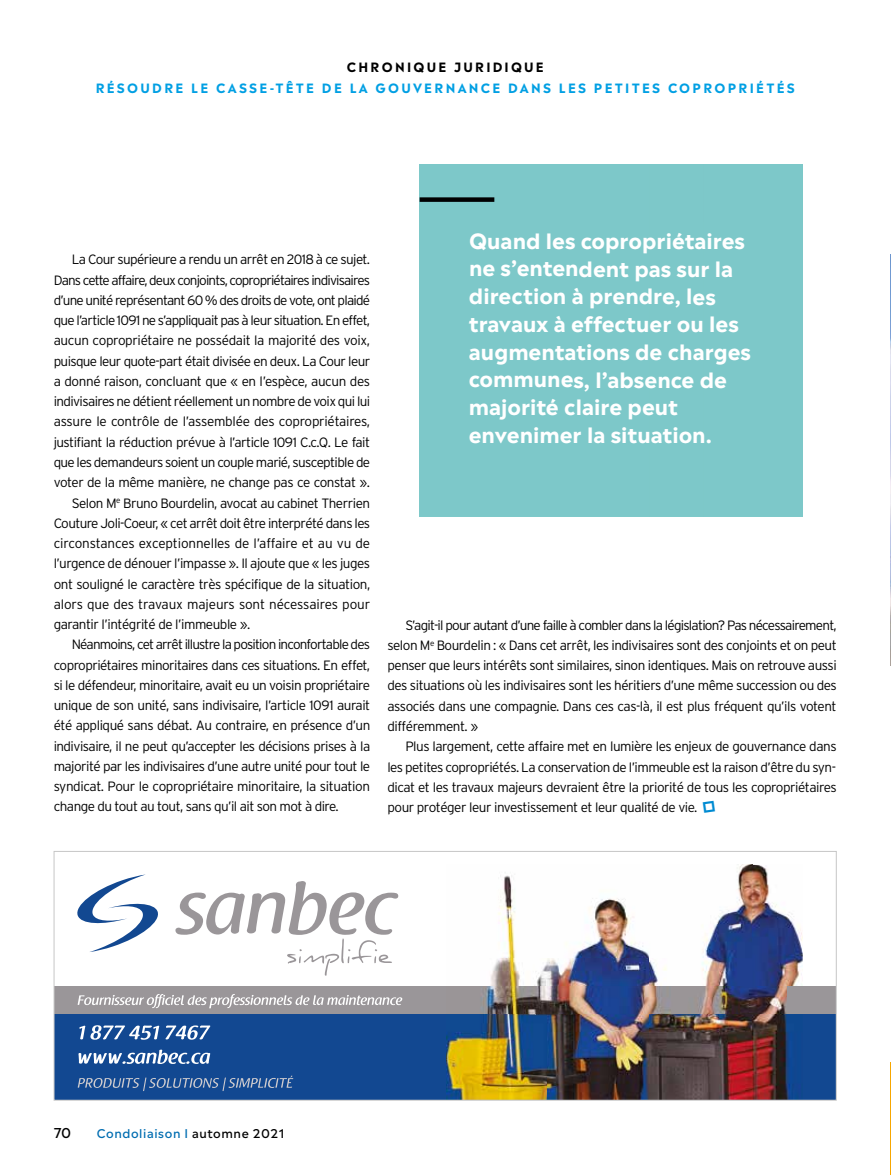
<style>
.page{position:relative;width:891px;height:1175px;background:#fff}
.page>*{position:absolute;margin:0;border:0;box-sizing:border-box;transform-origin:0 0}
.t1{font:700 21px/27.8px "Madera";letter-spacing:-.005em;color:#fff}
.t2{font:300 13.5px/20.2px "Interstate";letter-spacing:-.04em;color:#000;text-align:justify}
.t3{font:300 13.5px "Interstate";letter-spacing:-.01em;color:#000}
.t4{font:300 13.5px "Interstate";letter-spacing:-.065em;color:#000}
.t5{font:300 13.5px "Interstate";letter-spacing:-.06em;color:#000}
.t6{font:300 13.5px "Interstate";letter-spacing:-.02em;color:#000}
.t7{font:500 13.5px "Madera";color:#000}
.t8{font:700 12.75px "Madera";letter-spacing:.18em;color:#009fe3}
.t9{font:700 12.75px "Madera";letter-spacing:.17em;color:#000}
.t10{font:500 12px "Madera";letter-spacing:.05em;color:#006db1}
.s1{color:#000}
</style>
<div class="page">
<div style="left:420px;top:164px;width:383px;height:352px;background:#7dc8c9"></div>
<div style="left:54px;top:1005px;width:782px;height:94px;background:#124891"></div>
<div style="left:54px;top:986px;width:736px;height:27px;background:#9a9699"></div>
<svg style="left:175px;top:881px;width:224px;height:94px"></svg>
<svg style="left:77px;top:874px;width:81px;height:78px"></svg>
<img style="left:490px;top:864px;width:262px;height:122px">
<img style="left:752px;top:864px;width:51px;height:234px">
<img style="left:446px;top:1013px;width:306px;height:85px">
<img style="left:481px;top:986px;width:306px;height:27px">
<svg style="left:78px;top:994px;width:324px;height:14px"></svg>
<svg style="left:79px;top:1025px;width:80px;height:14px"></svg>
<svg style="left:165px;top:1025px;width:45px;height:14px"></svg>
<svg style="left:78px;top:1049px;width:132px;height:15px"></svg>
<svg style="left:78px;top:1075px;width:215px;height:16px"></svg>
<div style="left:787px;top:986px;width:49px;height:27px;background:#9a9699"></div>
<div style="left:54px;top:851px;width:783px;height:249px;border:1px solid #c6c6c6"></div>
<div style="left:420px;top:197px;width:74px;height:5px;background:#000"></div>
<img style="left:890px;top:255px;width:1px;height:410px">
<hr style="left:890px;top:1062px;width:1px;height:112px;background:#f7a600">
<p class="t9" style="left:347px;top:56px;width:198px">CHRONIQUE JURIDIQUE</p>
<p class="t8" style="left:96px;top:77px;width:701px">RÉSOUDRE LE CASSE-TÊTE DE LA GOUVERNANCE DANS LES PETITES COPROPRIÉTÉS</p>
<p class="t2" style="left:72px;top:249px;width:300px">La Cour supérieure a rendu un arrêt en 2018 à ce sujet.</p>
<p class="t4" style="left:54px;top:272px;width:318px">Dans cette affaire, deux conjoints, copropriétaires indivisaires</p>
<p class="t2" style="left:54px;top:290px;width:318px">d’une unité représentant 60 % des droits de vote, ont plaidé</p>
<p class="t2" style="left:54px;top:310px;width:318px">que l’article 1091 ne s’appliquait pas à leur situation. En effet,</p>
<p class="t2" style="left:54px;top:330px;width:318px">aucun copropriétaire ne possédait la majorité des voix,</p>
<p class="t2" style="left:54px;top:351px;width:318px">puisque leur quote-part était divisée en deux. La Cour leur</p>
<p class="t2" style="left:54px;top:371px;width:318px">a donné raison, concluant que « en l’espèce, aucun des</p>
<p class="t2" style="left:54px;top:391px;width:318px">indivisaires ne détient réellement un nombre de voix qui lui</p>
<p class="t6" style="left:54px;top:414px;width:318px">assure le contrôle de l’assemblée des copropriétaires,</p>
<p class="t2" style="left:54px;top:432px;width:318px">justifiant la réduction prévue à l’article 1091 C.c.Q. Le fait</p>
<p class="t2" style="left:54px;top:452px;width:318px">que les demandeurs soient un couple marié, susceptible de</p>
<p class="t2" style="left:54px;top:472px;width:318px">voter de la même manière, ne change pas ce constat ».</p>
<p class="t2" style="left:72px;top:492px;width:300px">Selon M<sup>e</sup> Bruno Bourdelin, avocat au cabinet Therrien</p>
<p class="t2" style="left:54px;top:513px;width:318px">Couture Joli-Coeur, « cet arrêt doit être interprété dans les</p>
<p class="t3" style="left:54px;top:535px;width:318px">circonstances excep tionnelles de l’affaire et au vu de</p>
<p class="t2" style="left:54px;top:553px;width:318px">l’urgence de dénouer l’impasse ». Il ajoute que « les juges</p>
<p class="t2" style="left:54px;top:573px;width:318px">ont souligné le caractère très spécifique de la situation,</p>
<p class="t3" style="left:54px;top:596px;width:318px">alors que des travaux majeurs sont nécessaires pour</p>
<p class="t2" style="left:54px;top:614px;width:198px">garantir l’intégrité de l’immeuble ».</p>
<p class="t5" style="left:72px;top:637px;width:300px">Néanmoins, cet arrêt illustre la position inconfortable des</p>
<p class="t2" style="left:54px;top:654px;width:318px">copro priétaires minoritaires dans ces situations. En effet,</p>
<p class="t2" style="left:54px;top:675px;width:318px">si le défendeur, minoritaire, avait eu un voisin propriétaire</p>
<p class="t2" style="left:54px;top:695px;width:318px">unique de son unité, sans indivisaire, l’article 1091 aurait</p>
<p class="t2" style="left:54px;top:715px;width:318px">été appliqué sans débat. Au contraire, en présence d’un</p>
<p class="t2" style="left:54px;top:735px;width:318px">indivisaire, il ne peut qu’accepter les décisions prises à la</p>
<p class="t2" style="left:54px;top:756px;width:318px">majorité par les indivisaires d’une autre unité pour tout le</p>
<p class="t2" style="left:54px;top:776px;width:318px">syndicat. Pour le copropriétaire minoritaire, la situation</p>
<p class="t2" style="left:54px;top:796px;width:287px">change du tout au tout, sans qu’il ait son mot à dire.</p>
<h1 class="t1" style="left:469px;top:224px;width:284px">Quand les copropriétaires ne s’entendent pas sur la direction à prendre, les travaux à effectuer ou les augmentations de charges communes, l’absence de majorité claire peut<br>enve nimer la situation.</h1>
<p class="t2" style="left:387px;top:614px;width:451px;text-indent:18px">S’agit-il pour autant d’une faille à combler dans la législation? Pas nécessairement, selon M<sup>e</sup> Bourdelin : « Dans cet arrêt, les indivisaires sont des conjoints et on peut penser que leurs intérêts sont similaires, sinon identiques. Mais on retrouve aussi des situations où les indivisaires sont les héritiers d’une même succession ou des associés dans une compagnie. Dans ces cas-là, il est plus fréquent qu’ils votent différem ment. »</p>
<p class="t2" style="left:387px;top:736px;width:451px;text-indent:18px">Plus largement, cette affaire met en lumière les enjeux de gouver nance dans les petites copropriétés. La conservation de l’immeuble est la raison d’être du syn - dicat et les travaux majeurs devraient être la priorité de tous les copropriétaires pour protéger leur investissement et leur qualité de vie.</p>
<p class="t7" style="left:54px;top:1120px;width:19px">70</p>
<p class="t10" style="left:97px;top:1122px;width:189px">Condoliaison I <span class="s1">automne 2021</span></p>
</div>
